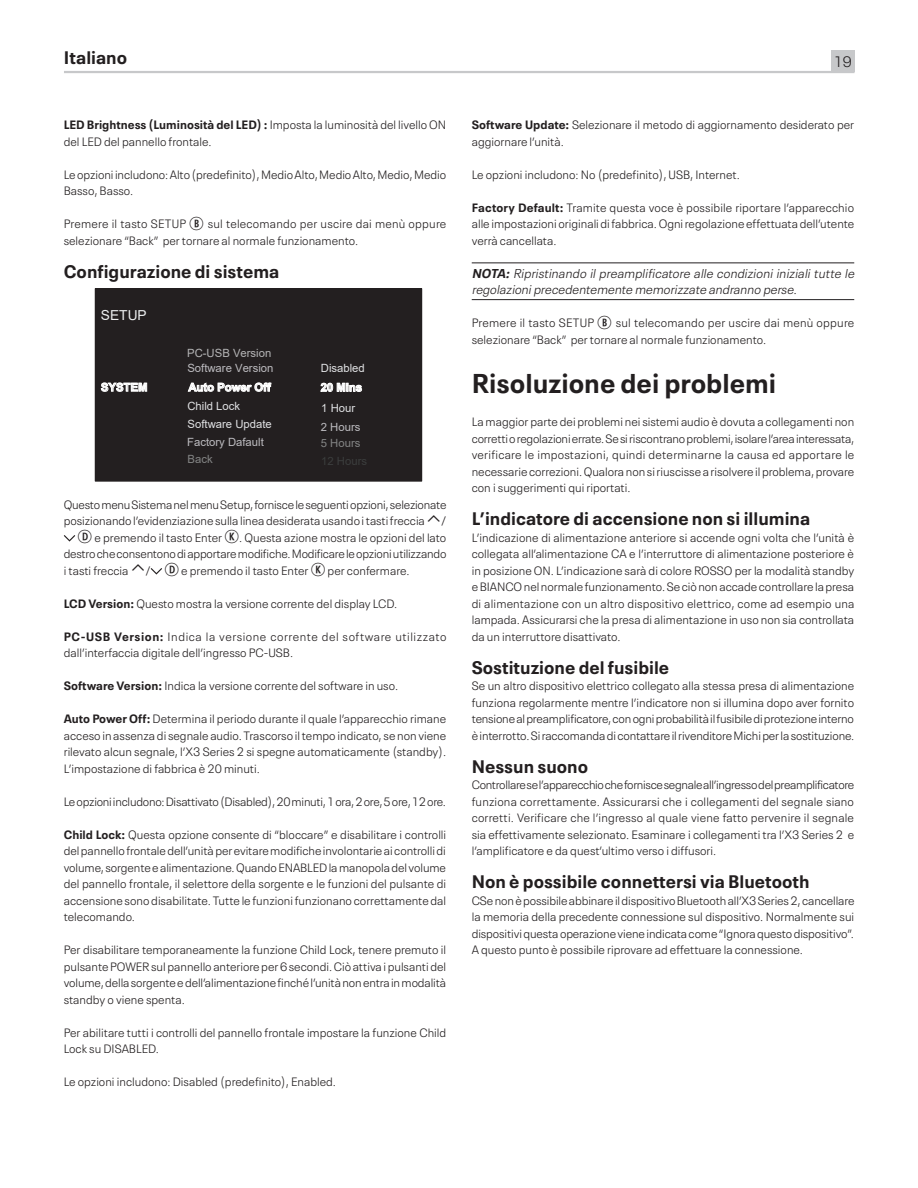
<style>
.page{position:relative;width:918px;height:1188px;background:#fff}
.page>*{position:absolute;margin:0;border:0;box-sizing:border-box;transform-origin:0 0}
.Heading_1{font:700 27px "Neue Plak Text";color:#231f20}
.Heading_2{font:700 18px "Neue Plak Text";color:#231f20}
.t1{font:300 15px "Neue Plak Text";color:#231f20}
.t2{font:13.8px "Arial";color:#edeff0}
.note_1{font:italic 300 12.75px/16.5px "Neue Plak Text";color:#231f20}
.Body_Text{font:300 12px/16.5px "Neue Plak Text";color:#231f20;text-align:justify}
.Body_Text-2{font:300 12px/16.5px "Neue Plak Text";letter-spacing:.03em;color:#231f20}
.Body_Text-3{font:300 12px "Neue Plak Text";letter-spacing:-.02em;color:#231f20}
.t3{font:11.4px/18.1px "Arial";color:#e0e1e3}
.t4{font:11.4px/18.5px "Arial";color:#bcbbbf}
.t5{font:700 11.4px "Arial";color:#fff}
.t6{font:11.4px "Arial";color:#b4b4b5}
.t7{font:11.4px/17.5px "Arial";color:#3b3d3d}
.t8{font:11.4px "Arial";color:#838484}
.s1{font-weight:700}
.s2{font-family:"Combi Numerals Pro";font-weight:400;font-size:18px}
.s3{color:#e0e1e3}
.s4{color:#838484}
.s5{color:#bcbbbf}
</style>
<div class="page">
<div style="left:831px;top:51px;width:24px;height:21px;background:#c7c8ca"></div>
<hr style="left:64px;top:71px;width:791px;height:2px;background:#c7c8ca">
<div style="left:95px;top:289px;width:327px;height:192px;background:#231f20"></div>
<div style="left:95px;top:288px;width:327px;height:193px;border:1px solid #231f20"></div>
<svg style="left:101px;top:383px;width:46px;height:9px"></svg>
<svg style="left:188px;top:383px;width:83px;height:9px"></svg>
<svg style="left:321px;top:383px;width:41px;height:9px"></svg>
<svg style="left:64px;top:535px;width:11px;height:7px"></svg>
<svg style="left:151px;top:568px;width:11px;height:7px"></svg>
<hr style="left:472px;top:262px;width:382px;height:1px;background:#231f20">
<hr style="left:472px;top:299px;width:382px;height:1px;background:#231f20">
<h2 class="Heading_2" style="left:64px;top:42px;width:65px">Italiano</h2>
<p class="t1" style="left:834px;top:50px;width:19px">19</p>
<p class="Body_Text" style="left:64px;top:115px;width:384px"><span class="s1">LED Brightness (Luminosità del LED) :</span> Imposta la luminosità del livello ON del LED del pannello frontale.</p>
<p class="Body_Text" style="left:64px;top:165px;width:384px">Le opzioni includono: Alto (predefinito), Medio Alto, Medio Alto, Medio, Medio<br>Basso, Basso.</p>
<p class="Body_Text" style="left:64px;top:214px;width:384px">Premere il tasto SETUP <span class="s2">B</span> sul telecomando per uscire dai menù oppure selezionare “Back” per tornare al normale funzionamento.</p>
<p class="Heading_2" style="left:64px;top:256px;width:217px">Configurazione di sistema</p>
<p class="t2" style="left:101px;top:306px;width:47px">SETUP</p>
<p class="t6" style="left:187px;top:345px;width:86px">PC-USB Version</p>
<p class="t4" style="left:187px;top:359px;width:88px">Software Version</p>
<p class="t3" style="left:321px;top:359px;width:45px">Disabled</p>
<p class="t4" style="left:321px;top:399px;width:41px"><span class="s3">1 Hour<br></span>2 Hours</p>
<p class="t7" style="left:321px;top:435px;width:48px"><span class="s4">5 Hours<br></span>12 Hours</p>
<p class="Body_Text" style="left:64px;top:495px;width:384px">Questo menu Sistema nel menu Setup, fornisce le seguenti opzioni, selezionate posizionando l’evidenziazione sulla linea desiderata usando i tasti freccia</p>
<p class="t5" style="left:188px;top:379px;width:84px">Auto Power Off</p>
<p class="t5" style="left:321px;top:379px;width:43px">20 Mins</p>
<p class="t5" style="left:101px;top:379px;width:48px">SYSTEM</p>
<p class="t3" style="left:187px;top:397px;width:86px">Child Lock<br>Software Update<br><span class="s5">Factory Dafault</span></p>
<p class="t8" style="left:188px;top:451px;width:27px">Back</p>
<p class="Body_Text" style="left:441px;top:511px;width:7px">/</p>
<p class="Body_Text" style="left:78px;top:528px;width:370px"><span class="s2">D</span> e premendo il tasto Enter <span class="s2">K</span>. Questa azione mostra le opzioni del lato</p>
<p class="Body_Text" style="left:64px;top:544px;width:384px">destro che consentono di apportare modifiche. Modificare le opzioni utilizzando</p>
<p class="Body_Text" style="left:64px;top:561px;width:66px">i tasti freccia</p>
<p class="Body_Text" style="left:145px;top:561px;width:266px">/ <span class="s2">D</span> e premendo il tasto Enter <span class="s2">K</span> per confermare.</p>
<p class="Body_Text" style="left:64px;top:594px;width:335px"><span class="s1">LCD Version:</span> Questo mostra la versione corrente del display LCD.</p>
<p class="Body_Text-2" style="left:64px;top:627px;width:384px"><span class="s1">PC-USB Version:</span> Indica la versione corrente del software utilizzato dall’interfaccia digitale dell’ingresso PC-USB.</p>
<p class="Body_Text" style="left:64px;top:676px;width:336px"><span class="s1">Software Version:</span> Indica la versione corrente del software in uso.</p>
<p class="Body_Text" style="left:64px;top:709px;width:384px"><span class="s1">Auto Power Off:</span> Determina il periodo durante il quale l’apparecchio rimane acceso in assenza di segnale audio. Trascorso il tempo indicato, se non viene rilevato alcun segnale, l’X3 Series 2 si spegne automaticamente (standby).<br>L’impostazione di fabbrica è 20 minuti.</p>
<p class="Body_Text-3" style="left:64px;top:792px;width:384px">Le opzioni includono: Disattivato (Disabled), 20 minuti, 1 ora, 2 ore, 5 ore, 12 ore.</p>
<p class="Body_Text" style="left:64px;top:825px;width:384px"><span class="s1">Child Lock:</span> Questa opzione consente di “bloccare” e disabilitare i controlli del pannello frontale dell’unità per evitare modifiche involontarie ai controlli di volume, sorgente e alimentazione. Quando ENABLED la manopola del volume del pannello frontale, il selettore della sorgente e le funzioni del pulsante di accensione sono disabilitate. Tutte le funzioni funzionano correttamente dal telecomando.</p>
<p class="Body_Text" style="left:64px;top:940px;width:384px">Per disabilitare temporaneamente la funzione Child Lock, tenere premuto il pulsante POWER sul pannello anteriore per 6 secondi. Ciò attiva i pulsanti del volume, della sorgente e dell’alimentazione finché l’unità non entra in modalità standby o viene spenta.</p>
<p class="Body_Text" style="left:64px;top:1023px;width:384px">Per abilitare tutti i controlli del pannello frontale impostare la funzione Child<br>Lock su DISABLED.</p>
<p class="Body_Text" style="left:64px;top:1072px;width:274px">Le opzioni includono: Disabled (predefinito), Enabled.</p>
<p class="Body_Text" style="left:472px;top:115px;width:384px"><span class="s1">Software Update:</span> Selezionare il metodo di aggiornamento desiderato per aggiornare l’unità.</p>
<p class="Body_Text" style="left:472px;top:165px;width:270px">Le opzioni includono: No (predefinito), USB, Internet.</p>
<p class="Body_Text" style="left:472px;top:198px;width:384px"><span class="s1">Factory Default:</span> Tramite questa voce è possibile riportare l’apparecchio alle impostazioni originali di fabbrica. Ogni regolazione effettuata dell’utente verrà cancellata.</p>
<p class="note_1" style="left:472px;top:264px;width:387px"><span class="s1">NOTA:</span>Ripristinando ilpreamplificatore alle condizioniinizialitutte le regolazioniprecedentemente memorizzate andranno perse.</p>
<p class="Body_Text" style="left:472px;top:313px;width:384px">Premere il tasto SETUP <span class="s2">B</span> sul telecomando per uscire dai menù oppure selezionare “Back” per tornare al normale funzionamento.</p>
<p class="Heading_1" style="left:472px;top:361px;width:306px">Risoluzione dei problemi</p>
<p class="Body_Text" style="left:472px;top:412px;width:384px">La maggior parte dei problemi nei sistemi audio è dovuta a collegamenti non corretti o regolazioni errate. Se si riscontrano problemi, isolare l’area interessata, verificare le impostazioni, quindi determinarne la causa ed apportare le necessarie correzioni. Qualora non si riuscisse a risolvere il problema, provare con i suggerimenti qui riportati.</p>
<p class="Heading_2" style="left:472px;top:504px;width:340px">L’indicatore di accensione non si illumina</p>
<p class="Body_Text" style="left:472px;top:528px;width:384px">L’indicazione di alimentazione anteriore si accende ogni volta che l’unità è collegata all’alimentazione CA e l’interruttore di alimentazione posteriore è in posizione ON. L’indicazione sarà di colore ROSSO per la modalità standby e BIANCO nel normale funzionamento. Se ciò non accade controllare la presa di alimentazione con un altro dispositivo elettrico, come ad esempio una lampada. Assicurarsi che la presa di alimentazione in uso non sia controllata da un interruttore disattivato.</p>
<p class="Heading_2" style="left:472px;top:652px;width:199px">Sostituzione del fusibile</p>
<p class="Body_Text" style="left:472px;top:676px;width:384px">Se un altro dispositivo elettrico collegato alla stessa presa di alimentazione funziona regolarmente mentre l’indicatore non si illumina dopo aver fornito tensione al preamplificatore, con ogni probabilità il fusibile di protezione interno è interrotto. Si raccomanda di contattare il rivenditore Michi per la sostituzione.</p>
<p class="Heading_2" style="left:472px;top:751px;width:118px">Nessun suono</p>
<p class="Body_Text" style="left:472px;top:775px;width:384px">Controllare se l’apparecchio che fornisce segnale all’ingresso del preamplificatore funziona correttamente. Assicurarsi che i collegamenti del segnale siano corretti. Verificare che l’ingresso al quale viene fatto pervenire il segnale sia effettivamente selezionato. Esaminare i collegamenti tra l’X3 Series 2 e l’amplificatore e da quest’ultimo verso i diffusori.</p>
<p class="Heading_2" style="left:472px;top:867px;width:339px">Non è possibile connettersi via Bluetooth</p>
<p class="Body_Text" style="left:472px;top:891px;width:384px">CSe non è possibile abbinare il dispositivo Bluetooth all’X3 Series 2, cancellare la memoria della precedente connessione sul dispositivo. Normalmente sui dispositivi questa operazione viene indicata come “Ignora questo dispositivo”.<br>A questo punto è possibile riprovare ad effettuare la connessione.</p>
</div>
